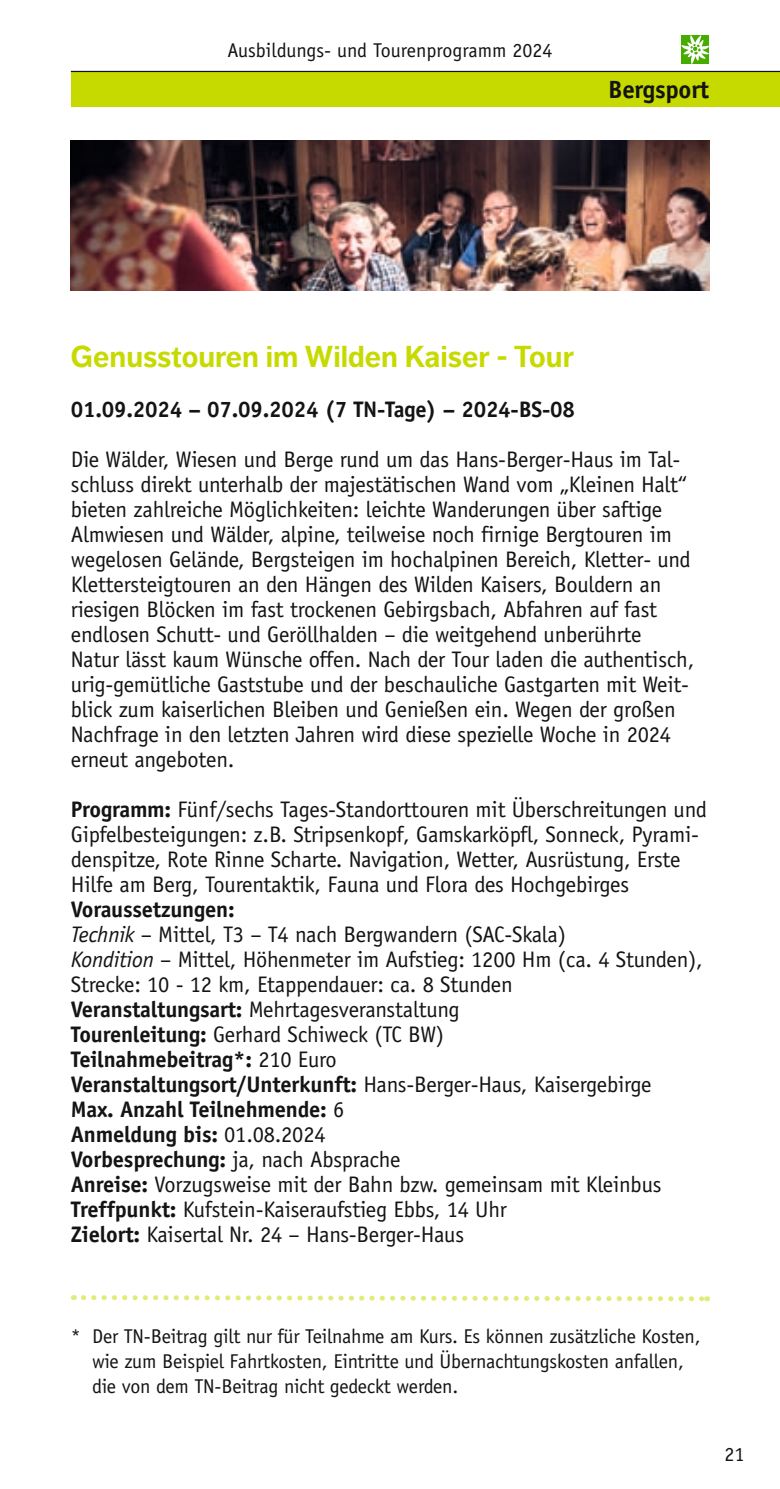
<style>
.page{position:relative;width:780px;height:1489px;background:#fff}
.page>*{position:absolute;margin:0;border:0;box-sizing:border-box;transform-origin:0 0}
.t1{font:700 30px "Dagny Pro";color:#c7da00}
.t2{font:700 25px "Officina Sans";letter-spacing:-.01em;color:#131413}
.t3{font:22.5px/25px "Officina Sans";letter-spacing:-.01em;color:#131413}
.t4{font:700 22.5px/25px "Officina Sans";letter-spacing:-.01em;color:#131413}
.t5{font:20px/25px "Officina Sans";letter-spacing:-.01em;color:#131413}
.s1{font-weight:700}
.s2{font-style:italic}
.s3{font-weight:400}
</style>
<div class="page">
<div style="left:71px;top:71px;width:708px;height:35px;background:#c7da00"></div>
<hr style="left:71px;top:71px;width:708px;height:1px;background:#131413">
<svg style="left:681px;top:35px;width:28px;height:29px"></svg>
<svg style="left:73px;top:1295px;width:634px;height:7px"></svg>
<img style="left:71px;top:140px;width:638px;height:150px">
<p class="t5" style="left:227px;top:38px;width:326px">Ausbildungs- und Tourenprogramm 2024</p>
<p class="t2" style="left:608px;top:73px;width:102px">Bergsport</p>
<h1 class="t1" style="left:71px;top:339px;width:504px">Genusstouren im Wilden Kaiser - Tour</h1>
<p class="t4" style="left:71px;top:396px;width:505px">01.09.2024 – 07.09.2024 (7 TN-Tage) – 2024-BS-08</p>
<p class="t3" style="left:71px;top:447px;width:621px">Die Wälder, Wiesen und Berge rund um das Hans-Berger-Haus im Tal&shy;schluss direkt unterhalb der majestätischen Wand vom „Kleinen Halt“ bieten zahlreiche Möglichkeiten: leichte Wanderungen über saftige Almwiesen und Wälder, alpine, teilweise noch firnige Bergtouren im wegelosen Gelände, Bergsteigen im hochalpinen Bereich, Kletter- und Klettersteigtouren an den Hängen des Wilden Kaisers, Bouldern an riesigen Blöcken im fast trockenen Gebirgsbach, Abfahren auf fast endlosen Schutt- und Geröllhalden – die weitgehend unberührte Natur lässt kaum Wünsche offen</p>
<p class="t3" style="left:406px;top:595px;width:5px">.</p>
<p class="t3" style="left:71px;top:647px;width:625px;text-indent:297px">Nach der Tour laden die authentisch, urig-gemütliche Gaststube und der beschauliche Gastgarten mit Weit&shy;blick zum kaiserlichen Bleiben und Genießen ein</p>
<p class="t3" style="left:554px;top:645px;width:5px">.</p>
<p class="t3" style="left:71px;top:697px;width:606px;text-indent:444px">Wegen der großen<br>Nachfrage in den letzten Jahren wird diese spezielle Woche in 2024 erneut angeboten</p>
<p class="t3" style="left:279px;top:695px;width:5px">.</p>
<p class="t3" style="left:71px;top:797px;width:637px"><span class="s1">Programm:</span> Fünf/sechs Tages-Standorttouren mit Überschreitungen und<br>Gipfelbesteigungen: z B</p>
<p class="t3" style="left:387px;top:795px;width:5px">.</p>
<p class="t3" style="left:71px;top:847px;width:611px;text-indent:278px">Navigation, Wetter, Ausrüstung, Erste<br>Hilfe am Berg, Tourentaktik, Fauna und Flora des Hochgebirges</p>
<p class="t3" style="left:71px;top:897px;width:516px"><span class="s1">Voraussetzungen:<br></span><span class="s2">Technik</span> – Mittel, T3 – T4 nach Bergwandern (SAC-Skala)<br><span class="s2">Kondition</span> – Mittel, Höhenmeter im Aufstieg: 1200 Hm (ca</p>
<p class="t3" style="left:71px;top:822px;width:629px;text-indent:222px">Stripsenkopf, Gamskarköpfl, Sonneck, Pyrami&shy;denspitze, Rote Rinne Scharte</p>
<p class="t3" style="left:461px;top:920px;width:5px">.</p>
<p class="t4" style="left:71px;top:971px;width:582px;text-indent:352px"><span class="s3">8 Stunden </span>Veranstaltungsart: <span class="s3">Mehrtagesveranstaltung<br></span>Tourenleitung: <span class="s3">Gerhard Schiweck (TC BW)<br></span>Teilnahmebeitrag*: <span class="s3">210 Euro<br></span>Veranstaltungsort/Unterkunft: <span class="s3">Hans-Berger-Haus, Kaisergebirge </span>Max. Anzahl Teilnehmende: <span class="s3">6<br></span>Anmeldung bis: <span class="s3">01 08 2024</span></p>
<p class="t3" style="left:598px;top:947px;width:106px">4 Stunden),</p>
<p class="t3" style="left:71px;top:972px;width:340px">Strecke: 10 - 12 km, Etappendauer: ca</p>
<p class="t3" style="left:298px;top:1070px;width:5px">.</p>
<p class="t3" style="left:326px;top:1070px;width:5px">.</p>
<p class="t3" style="left:71px;top:1147px;width:364px"><span class="s1">Vorbesprechung:</span> ja, nach Absprache<br><span class="s1">Anreise:</span> Vorzugsweise mit der Bahn bzw</p>
<p class="t3" style="left:71px;top:1172px;width:592px;text-indent:374px">gemeinsam mit Kleinbus<br><span class="s1">Treffpunkt:</span> Kufstein-Kaiseraufstieg Ebbs, 14 Uhr<br><span class="s1">Zielort:</span> Kaisertal Nr</p>
<p class="t3" style="left:299px;top:1170px;width:5px">.</p>
<p class="t3" style="left:260px;top:1222px;width:205px">24 – Hans-Berger-Haus</p>
<p class="t5" style="left:71px;top:1322px;width:383px">* Der TN-Beitrag gilt nur für Teilnahme am Kurs</p>
<p class="t5" style="left:92px;top:1322px;width:610px;text-indent:371px">Es können zusätzliche Kosten, wie zum Beispiel Fahrtkosten, Eintritte und Übernachtungskosten anfallen, die von dem TN-Beitrag nicht gedeckt werden</p>
<p class="t5" style="left:504px;top:1321px;width:4px">.</p>
<p class="t5" style="left:724px;top:1441px;width:21px">21</p>
</div>
